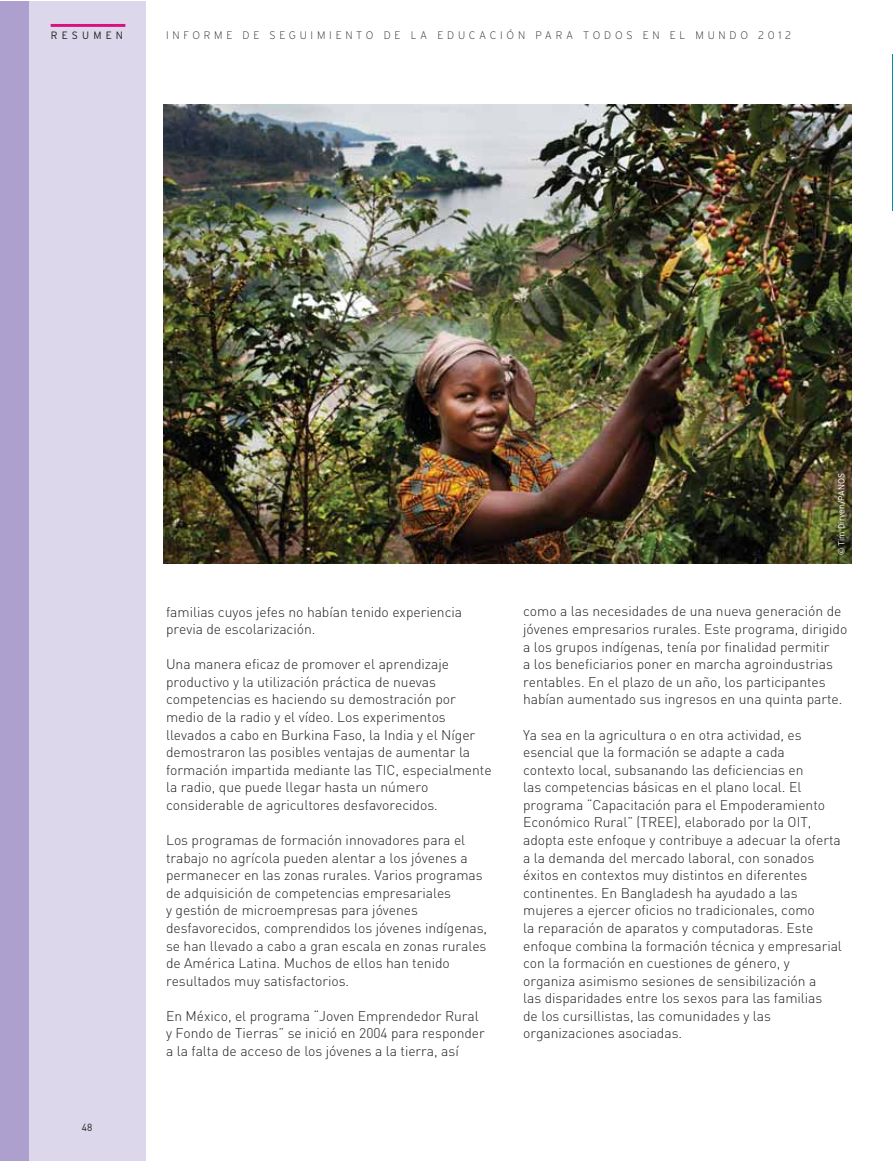
<style>
.page{position:relative;width:893px;height:1161px;background:#fff}
.page>*{position:absolute;margin:0;border:0;box-sizing:border-box;transform-origin:0 0}
.t1{font:300 13.95px/17.5px "DIN";letter-spacing:-.005em;color:#231f20}
.t2{font:200 10.95px "Interstate";letter-spacing:.35em;color:#231f20}
.t3{font:300 10.65px "Interstate";letter-spacing:.4em;color:#231f20}
.t4{font:10.2px "DIN";color:#231f20}
.t5{font:300 8.85px "Interstate";letter-spacing:-.005em;color:#fff}
</style>
<div class="page">
<div style="left:0;top:1px;width:29px;height:1159px;background:#ada0ce"></div>
<div style="left:29px;top:1px;width:116px;height:1159px;background:#dcd7eb"></div>
<hr style="left:51px;top:24px;width:74px;height:3px;background:#d7117e">
<img style="left:164px;top:105px;width:687px;height:458px">
<hr style="left:892px;top:54px;width:1px;height:156px;background:#008ca8">
<p class="t3" style="left:51px;top:31px;width:74px">RESUMEN</p>
<p class="t2" style="left:166px;top:32px;width:627px">INFORME DE SEGUIMIENTO DE LA EDUCACIÓN PARA TODOS EN EL MUNDO 2012</p>
<p class="t5" style="left:838px;top:555px;width:83px;rotate:-90deg">© Tim Dirven/PANOS</p>
<p class="t4" style="left:82px;top:1123px;width:12px">48</p>
<p class="t1" style="left:166px;top:604px;width:298px">familias cuyos jefes no habían tenido experiencia previa de escolarización.</p>
<p class="t1" style="left:166px;top:657px;width:327px">Una manera eficaz de promover el aprendizaje productivo y la utilización práctica de nuevas competencias es haciendo su demostración por medio de la radio y el vídeo. Los experimentos llevados a cabo en Burkina Faso, la India y el Níger demostraron las posibles ventajas de aumentar la formación impartida mediante las TIC, especialmente la radio, que puede llegar hasta un número considerable de agricultores desfavorecidos.</p>
<p class="t1" style="left:166px;top:833px;width:322px">Los programas de formación innovadores para el trabajo no agrícola pueden alentar a los jóvenes a permanecer en las zonas rurales. Varios programas de adquisición de competencias empresariales<br>y gestión de microempresas para jóvenes desfavorecidos, comprendidos los jóvenes indígenas, se han llevado a cabo a gran escala en zonas rurales de América Latina. Muchos de ellos han tenido resultados muy satisfactorios.</p>
<p class="t1" style="left:166px;top:1008px;width:320px">En México, el programa “Joven Emprendedor Rural y Fondo de Tierras” se inició en 2004 para responder a la falta de acceso de los jóvenes a la tierra, así</p>
<p class="t1" style="left:523px;top:604px;width:326px">como a las necesidades de una nueva generación de jóvenes empresarios rurales. Este programa, dirigido a los grupos indígenas, tenía por finalidad permitir<br>a los beneficiarios poner en marcha agroindustrias rentables. En el plazo de un año, los participantes habían aumentado sus ingresos en una quinta parte.</p>
<p class="t1" style="left:523px;top:727px;width:320px">Ya sea en la agricultura o en otra actividad, es esencial que la formación se adapte a cada<br>contexto local, subsanando las deficiencias en<br>las competencias básicas en el plano local. El programa “Capacitación para el Empoderamiento Económico Rural” (TREE), elaborado por la OIT, adopta este enfoque y contribuye a adecuar la oferta a la demanda del mercado laboral, con sonados éxitos en contextos muy distintos en diferentes continentes. En Bangladesh ha ayudado a las mujeres a ejercer oficios no tradicionales, como<br>la reparación de aparatos y computadoras. Este enfoque combina la formación técnica y empresarial con la formación en cuestiones de género, y organiza asimismo sesiones de sensibilización a<br>las disparidades entre los sexos para las familias<br>de los cursillistas, las comunidades y las organizaciones asociadas.</p>
</div>
